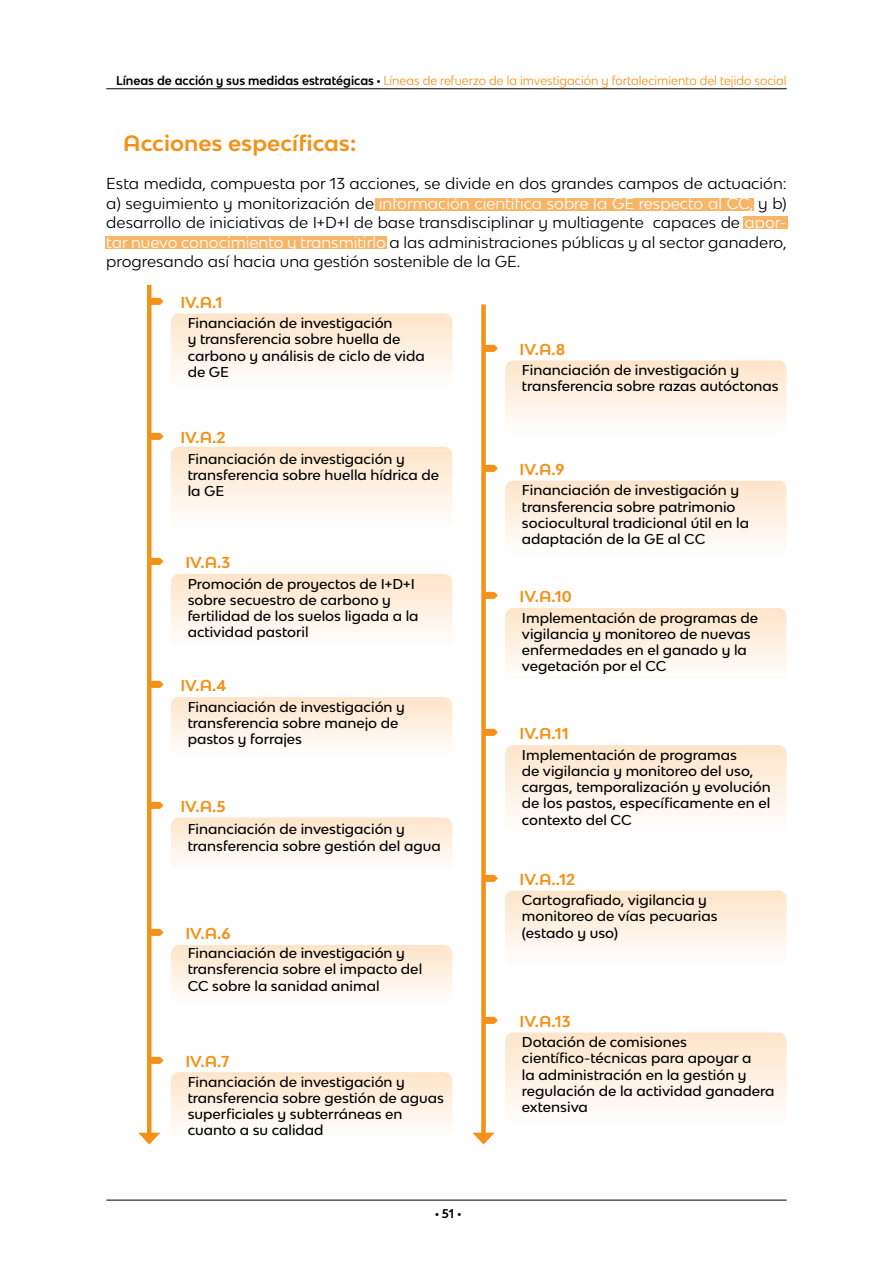
<style>
.page{position:relative;width:893px;height:1263px;background:#fff}
.page>*{position:absolute;margin:0;border:0;box-sizing:border-box;transform-origin:0 0}
.t1{font:700 21px "Bw Modelica SS01";color:#f39118}
.t2{font:15px/19.4px "Bw Modelica SS01";color:#000;text-align:justify}
.t3{font:700 15px "Bw Modelica SS01";color:#f39118}
.t4{font:500 13.5px/16.2px "Bw Modelica SS01";color:#000}
.t5{font:12px "Bw Modelica SS01";color:#f39118;scale:.96 1}
.t6{font:900 12px "Bw Modelica SS01";color:#000}
.s1{font-weight:700;color:#000}
.s2{font-weight:900;color:#000}
.s3{color:#fff}
.s4{font-weight:700}
</style>
<div class="page">
<hr style="left:106px;top:89px;width:681px;height:1px;background:#000">
<hr style="left:106px;top:1200px;width:681px;height:1px;background:#000">
<div style="left:375px;top:198px;width:379px;height:12px;background:#f9b567"></div>
<div style="left:743px;top:216px;width:45px;height:13px;background:#f9b567"></div>
<div style="left:105px;top:236px;width:282px;height:13px;background:#f9b567"></div>
<div style="left:505px;top:360px;width:282px;height:75px;background:linear-gradient(to bottom,#fee4c9,#fefefe);border-radius:9px"></div>
<div style="left:171px;top:313px;width:281px;height:75px;background:linear-gradient(to bottom,#fee4c9,#fefefe);border-radius:9px"></div>
<div style="left:505px;top:481px;width:282px;height:74px;background:linear-gradient(to bottom,#fee5ca,#fefefd);border-radius:9px"></div>
<div style="left:171px;top:447px;width:281px;height:82px;background:linear-gradient(to bottom,#fee5ca,#fefefd);border-radius:9px"></div>
<div style="left:505px;top:890px;width:282px;height:75px;background:linear-gradient(to bottom,#fee4c9,#fefefd);border-radius:9px"></div>
<div style="left:171px;top:817px;width:281px;height:54px;background:linear-gradient(to bottom,#fee4c9,#fefdfc);border-radius:9px"></div>
<div style="left:505px;top:608px;width:282px;height:74px;background:linear-gradient(to bottom,#fee5ca,#fefefd);border-radius:9px"></div>
<div style="left:171px;top:574px;width:281px;height:74px;background:linear-gradient(to bottom,#fee4c9,#fefefd);border-radius:9px"></div>
<div style="left:505px;top:1032px;width:282px;height:94px;background:linear-gradient(to bottom,#fee4c9,#fefefd);border-radius:9px"></div>
<div style="left:171px;top:945px;width:281px;height:59px;background:linear-gradient(to bottom,#fee4c9,#fefefd);border-radius:9px"></div>
<div style="left:505px;top:745px;width:282px;height:88px;background:linear-gradient(to bottom,#fee4ca,#fefefd);border-radius:9px"></div>
<div style="left:171px;top:697px;width:281px;height:59px;background:linear-gradient(to bottom,#fee4ca,#fefefd);border-radius:9px"></div>
<div style="left:171px;top:1072px;width:281px;height:66px;background:linear-gradient(to bottom,#fee4c9,#fefefd);border-radius:9px"></div>
<div style="left:481px;top:304px;width:5px;height:833px;background:#f39118"></div>
<svg style="left:473px;top:1133px;width:22px;height:11px"></svg>
<div style="left:147px;top:285px;width:5px;height:852px;background:#f39118"></div>
<svg style="left:138px;top:1133px;width:22px;height:11px"></svg>
<p class="t5" style="left:116px;top:73px;width:700px"><span class="s1">Líneas de acción y sus medidas estratégicas</span> <span class="s2">·</span> Líneas de refuerzo de la imvestigación y fortalecimiento del tejido social</p>
<h1 class="t1" style="left:123px;top:129px;width:235px">Acciones específicas:</h1>
<p class="t2" style="left:106px;top:174px;width:682px">Esta medida, compuesta por 13 acciones, se divide en dos grandes campos de actuación: a) seguimiento y monitorización de <span class="s3">información científica sobre la GE respecto al CC,</span> y b) desarrollo de iniciativas de I+D+I de base transdisciplinar y multiagente capaces de <span class="s3">apor&shy;tar nuevo conocimiento y transmitirlo</span> a las administraciones públicas y al sector ganadero, progresando así hacia una gestión sostenible de la GE.</p>
<p class="t3" style="left:180px;top:292px;width:44px">IV.A.1</p>
<p class="t4" style="left:188px;top:315px;width:239px">Financiación de investigación<br>y transferencia sobre huella de carbono y análisis de ciclo de vida de GE</p>
<p class="t3" style="left:180px;top:428px;width:47px">IV.A.2</p>
<p class="t4" style="left:188px;top:450px;width:253px">Financiación de investigación y transferencia sobre huella hídrica de la GE</p>
<p class="t3" style="left:185px;top:553px;width:47px">IV.A.3</p>
<p class="t4" style="left:188px;top:575px;width:232px">Promoción de proyectos de I+D+I sobre secuestro de carbono y fertilidad de los suelos ligada a la actividad pastoril</p>
<p class="t3" style="left:180px;top:676px;width:47px">IV.A.4</p>
<p class="t4" style="left:188px;top:698px;width:219px">Financiación de investigación y transferencia sobre manejo de pastos y forrajes</p>
<p class="t3" style="left:180px;top:797px;width:47px">IV.A.5</p>
<p class="t4" style="left:188px;top:821px;width:255px">Financiación de investigación y transferencia sobre gestión del agua</p>
<p class="t3" style="left:185px;top:924px;width:47px">IV.A.6</p>
<p class="t4" style="left:188px;top:945px;width:236px">Financiación de investigación y transferencia sobre el impacto del<br>CC sobre la sanidad animal</p>
<p class="t3" style="left:185px;top:1051px;width:46px">IV.A.7</p>
<p class="t4" style="left:188px;top:1073px;width:258px">Financiación de investigación y transferencia sobre gestión de aguas superficiales y subterráneas en cuanto a su calidad</p>
<p class="t6" style="left:435px;top:1206px;width:28px">· <span class="s4">51</span> ·</p>
<p class="t3" style="left:520px;top:339px;width:47px">IV.A.8</p>
<p class="t4" style="left:522px;top:362px;width:258px">Financiación de investigación y transferencia sobre razas autóctonas</p>
<p class="t3" style="left:520px;top:460px;width:46px">IV.A.9</p>
<p class="t4" style="left:522px;top:482px;width:229px">Financiación de investigación y transferencia sobre patrimonio sociocultural tradicional útil en la adaptación de la GE al CC</p>
<p class="t3" style="left:520px;top:587px;width:54px">IV.A.10</p>
<p class="t4" style="left:522px;top:609px;width:238px">Implementación de programas de vigilancia y monitoreo de nuevas enfermedades en el ganado y la vegetación por el CC</p>
<p class="t3" style="left:520px;top:724px;width:51px">IV.A.11</p>
<p class="t4" style="left:522px;top:746px;width:250px">Implementación de programas<br>de vigilancia y monitoreo del uso, cargas, temporalización y evolución de los pastos, específicamente en el contexto del CC</p>
<p class="t3" style="left:520px;top:869px;width:57px">IV.A..12</p>
<p class="t4" style="left:522px;top:892px;width:197px">Cartografiado, vigilancia y monitoreo de vías pecuarias (estado y uso)</p>
<p class="t3" style="left:520px;top:1011px;width:53px">IV.A.13</p>
<p class="t4" style="left:522px;top:1034px;width:254px">Dotación de comisiones científico-técnicas para apoyar a<br>la administración en la gestión y regulación de la actividad ganadera extensiva</p>
</div>
